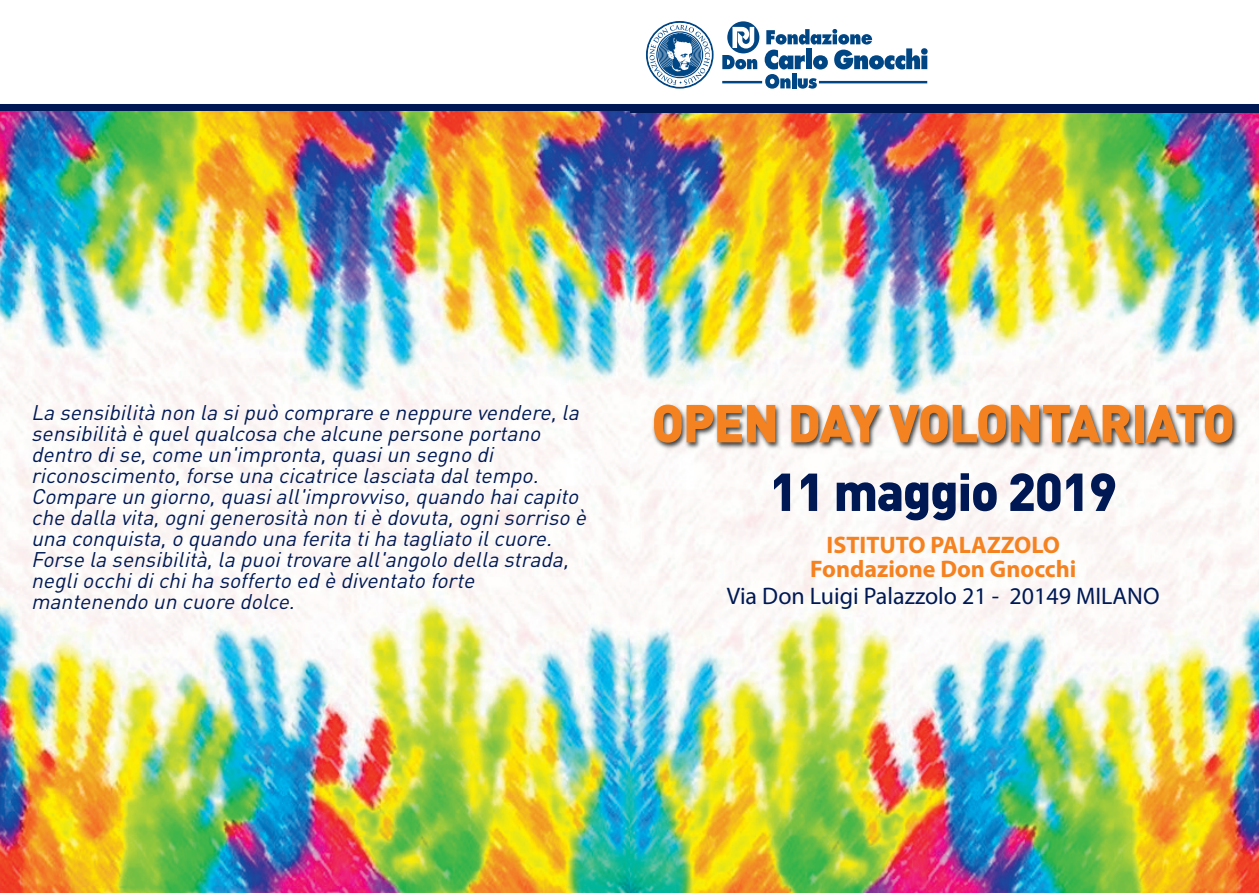
<style>
.page{position:relative;width:1259px;height:893px;background:#fff}
.page>*{position:absolute;margin:0;border:0;box-sizing:border-box;transform-origin:0 0}
.t1{font:900 52.5px "DIN Pro";letter-spacing:-.025em;color:#f58220}
.t2{font:900 52.5px "DIN Pro";letter-spacing:-.025em;color:#001954}
.t3{font:700 24px/24px "Myriad Pro";color:#f58220;text-align:center}
.t4{font:24px "Myriad Pro";color:#001954}
.t5{font:italic 21px/21px "DIN Pro";color:#001954}
</style>
<div class="page">
<img style="left:629px;top:113px;width:630px;height:780px">
<div style="left:0;top:104px;width:1259px;height:9px;background:#001954"></div>
<svg style="left:646px;top:21px;width:67px;height:68px"></svg>
<svg style="left:722px;top:21px;width:205px;height:68px"></svg>
<img style="left:629px;top:396px;width:630px;height:112px">
<img style="left:0;top:111px;width:629px;height:782px">
<p class="t5" style="left:31px;top:404px;width:560px">La sensibilità non la si può comprare e neppure vendere, la sensibilità è quel qualcosa che alcune persone portano dentro di se, come un'impronta, quasi un segno di riconoscimento, forse una cicatrice lasciata dal tempo.<br>Compare un giorno, quasi all'improvviso, quando hai capito che dalla vita, ogni generosità non ti è dovuta, ogni sorriso è una conquista, o quando una ferita ti ha tagliato il cuore.<br>Forse la sensibilità, la puoi trovare all'angolo della strada, negli occhi di chi ha sofferto ed è diventato forte mantenendo un cuore dolce.</p>
<h1 class="t1" style="left:651px;top:405px;width:585px">OPEN DAY VOLONTARIATO</h1>
<h1 class="t2" style="left:769px;top:474px;width:349px">11 maggio 2019</h1>
<p class="t3" style="left:810px;top:535px;width:268px">ISTITUTO PALAZZOLO<br>Fondazione Don Gnocchi</p>
<p class="t4" style="left:727px;top:587px;width:434px">Via Don Luigi Palazzolo 21 - 20149 MILANO</p>
</div>
